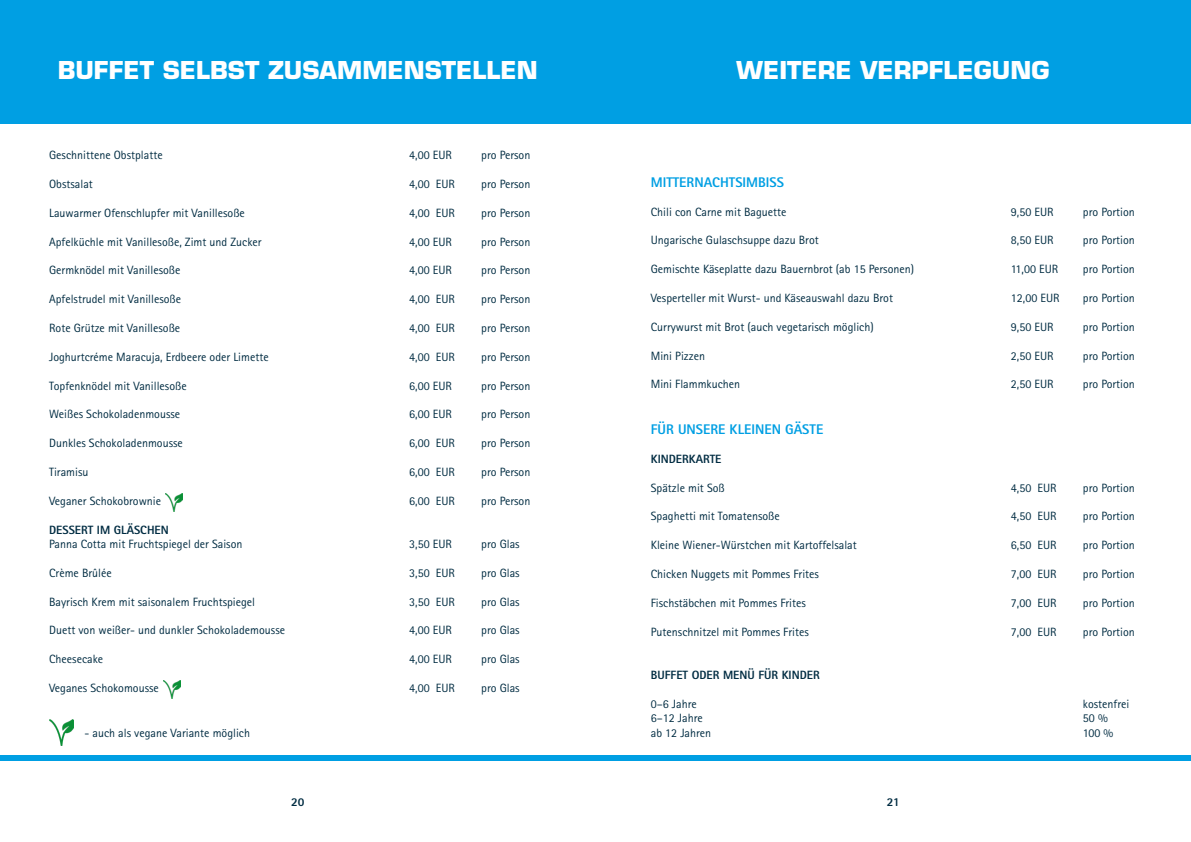
<style>
.page{position:relative;width:1191px;height:842px;background:#fff}
.page>*{position:absolute;margin:0;border:0;box-sizing:border-box;transform-origin:0 0}
.t1{font:700 24px "Eurostile LT Std";color:#fff}
.t2{font:800 14px "Rotis Sans Serif Std";color:#009fe3}
.t3{font:12px "Rotis Sans Serif Std";color:#002c42}
.t4{font:800 12px "Rotis Sans Serif Std";color:#002c42}
</style>
<div class="page">
<div style="left:0;top:755px;width:1191px;height:5px;background:#009fe3"></div>
<div style="left:0;top:0;width:1191px;height:123px;background:#009fe3"></div>
<img style="left:49px;top:720px;width:25px;height:26px">
<img style="left:166px;top:493px;width:17px;height:18px">
<img style="left:164px;top:680px;width:17px;height:18px">
<h1 class="t1" style="left:58px;top:55px;width:481px">BUFFET SELBST ZUSAMMENSTELLEN</h1>
<p class="t3" style="left:49px;top:148px;width:115px">Geschnittene Obstplatte</p>
<p class="t3" style="left:409px;top:148px;width:44px">4,00 EUR</p>
<p class="t3" style="left:481px;top:148px;width:51px">pro Person</p>
<p class="t3" style="left:49px;top:177px;width:45px">Obstsalat</p>
<p class="t3" style="left:409px;top:177px;width:47px">4,00 EUR</p>
<p class="t3" style="left:481px;top:177px;width:51px">pro Person</p>
<p class="t3" style="left:49px;top:206px;width:197px">Lauwarmer Ofenschlupfer mit Vanillesoße</p>
<p class="t3" style="left:409px;top:206px;width:47px">4,00 EUR</p>
<p class="t3" style="left:481px;top:206px;width:51px">pro Person</p>
<p class="t3" style="left:49px;top:234px;width:214px">Apfelküchle mit Vanillesoße, Zimt und Zucker</p>
<p class="t3" style="left:409px;top:234px;width:44px">4,00 EUR</p>
<p class="t3" style="left:481px;top:234px;width:51px">pro Person</p>
<p class="t3" style="left:49px;top:263px;width:133px">Germknödel mit Vanillesoße</p>
<p class="t3" style="left:409px;top:263px;width:44px">4,00 EUR</p>
<p class="t3" style="left:481px;top:263px;width:51px">pro Person</p>
<p class="t3" style="left:49px;top:292px;width:133px">Apfelstrudel mit Vanillesoße</p>
<p class="t3" style="left:409px;top:292px;width:47px">4,00 EUR</p>
<p class="t3" style="left:481px;top:292px;width:51px">pro Person</p>
<p class="t3" style="left:49px;top:321px;width:133px">Rote Grütze mit Vanillesoße</p>
<p class="t3" style="left:409px;top:321px;width:47px">4,00 EUR</p>
<p class="t3" style="left:481px;top:321px;width:51px">pro Person</p>
<p class="t3" style="left:49px;top:350px;width:221px">Joghurtcréme Maracuja, Erdbeere oder Limette</p>
<p class="t3" style="left:409px;top:350px;width:47px">4,00 EUR</p>
<p class="t3" style="left:481px;top:350px;width:51px">pro Person</p>
<p class="t3" style="left:49px;top:378px;width:139px">Topfenknödel mit Vanillesoße</p>
<p class="t3" style="left:409px;top:378px;width:44px">6,00 EUR</p>
<p class="t3" style="left:481px;top:378px;width:51px">pro Person</p>
<p class="t3" style="left:49px;top:407px;width:133px">Weißes Schokoladenmousse</p>
<p class="t3" style="left:409px;top:407px;width:44px">6,00 EUR</p>
<p class="t3" style="left:481px;top:407px;width:51px">pro Person</p>
<p class="t3" style="left:49px;top:436px;width:135px">Dunkles Schokoladenmousse</p>
<p class="t3" style="left:409px;top:436px;width:47px">6,00 EUR</p>
<p class="t3" style="left:481px;top:436px;width:51px">pro Person</p>
<p class="t3" style="left:49px;top:465px;width:41px">Tiramisu</p>
<p class="t3" style="left:409px;top:465px;width:47px">6,00 EUR</p>
<p class="t3" style="left:481px;top:465px;width:51px">pro Person</p>
<p class="t3" style="left:49px;top:494px;width:113px">Veganer Schokobrownie</p>
<p class="t3" style="left:409px;top:494px;width:47px">6,00 EUR</p>
<p class="t3" style="left:481px;top:494px;width:51px">pro Person</p>
<p class="t4" style="left:49px;top:522px;width:121px">DESSERT IM GLÄSCHEN</p>
<p class="t3" style="left:49px;top:537px;width:195px">Panna Cotta mit Fruchtspiegel der Saison</p>
<p class="t3" style="left:409px;top:537px;width:44px">3,50 EUR</p>
<p class="t3" style="left:481px;top:537px;width:40px">pro Glas</p>
<p class="t3" style="left:49px;top:566px;width:64px">Crème Brûlée</p>
<p class="t3" style="left:409px;top:566px;width:47px">3,50 EUR</p>
<p class="t3" style="left:481px;top:566px;width:40px">pro Glas</p>
<p class="t3" style="left:49px;top:594px;width:207px">Bayrisch Krem mit saisonalem Fruchtspiegel</p>
<p class="t3" style="left:409px;top:594px;width:47px">3,50 EUR</p>
<p class="t3" style="left:481px;top:594px;width:40px">pro Glas</p>
<p class="t3" style="left:49px;top:623px;width:237px">Duett von weißer- und dunkler Schokolademousse</p>
<p class="t3" style="left:409px;top:623px;width:44px">4,00 EUR</p>
<p class="t3" style="left:481px;top:623px;width:40px">pro Glas</p>
<p class="t3" style="left:49px;top:652px;width:55px">Cheesecake</p>
<p class="t3" style="left:409px;top:652px;width:44px">4,00 EUR</p>
<p class="t3" style="left:481px;top:652px;width:40px">pro Glas</p>
<p class="t3" style="left:49px;top:681px;width:111px">Veganes Schokomousse</p>
<p class="t3" style="left:409px;top:681px;width:47px">4,00 EUR</p>
<p class="t3" style="left:481px;top:681px;width:40px">pro Glas</p>
<p class="t3" style="left:84px;top:726px;width:167px">- auch als vegane Variante möglich</p>
<p class="t4" style="left:291px;top:795px;width:15px">20</p>
<h1 class="t1" style="left:736px;top:56px;width:314px">WEITERE VERPFLEGUNG</h1>
<p class="t2" style="left:651px;top:173px;width:135px">MITTERNACHTSIMBISS</p>
<p class="t3" style="left:651px;top:204px;width:137px">Chili con Carne mit Baguette</p>
<p class="t3" style="left:1011px;top:204px;width:44px">9,50 EUR</p>
<p class="t3" style="left:1083px;top:204px;width:53px">pro Portion</p>
<p class="t3" style="left:651px;top:233px;width:169px">Ungarische Gulaschsuppe dazu Brot</p>
<p class="t3" style="left:1011px;top:233px;width:44px">8,50 EUR</p>
<p class="t3" style="left:1083px;top:233px;width:53px">pro Portion</p>
<p class="t3" style="left:651px;top:262px;width:265px">Gemischte Käseplatte dazu Bauernbrot (ab 15 Personen)</p>
<p class="t3" style="left:1011px;top:262px;width:49px">11,00 EUR</p>
<p class="t3" style="left:1083px;top:262px;width:53px">pro Portion</p>
<p class="t3" style="left:651px;top:291px;width:244px">Vesperteller mit Wurst- und Käseauswahl dazu Brot</p>
<p class="t3" style="left:1011px;top:291px;width:50px">12,00 EUR</p>
<p class="t3" style="left:1083px;top:291px;width:53px">pro Portion</p>
<p class="t3" style="left:651px;top:320px;width:224px">Currywurst mit Brot (auch vegetarisch möglich)</p>
<p class="t3" style="left:1011px;top:320px;width:44px">9,50 EUR</p>
<p class="t3" style="left:1083px;top:320px;width:53px">pro Portion</p>
<p class="t3" style="left:651px;top:348px;width:56px">Mini Pizzen</p>
<p class="t3" style="left:1011px;top:348px;width:44px">2,50 EUR</p>
<p class="t3" style="left:1083px;top:348px;width:53px">pro Portion</p>
<p class="t3" style="left:651px;top:377px;width:91px">Mini Flammkuchen</p>
<p class="t3" style="left:1011px;top:377px;width:44px">2,50 EUR</p>
<p class="t3" style="left:1083px;top:377px;width:53px">pro Portion</p>
<p class="t2" style="left:651px;top:420px;width:174px">FÜR UNSERE KLEINEN GÄSTE</p>
<p class="t4" style="left:651px;top:451px;width:72px">KINDERKARTE</p>
<p class="t3" style="left:651px;top:480px;width:75px">Spätzle mit Soß</p>
<p class="t3" style="left:1011px;top:480px;width:47px">4,50 EUR</p>
<p class="t3" style="left:1083px;top:480px;width:53px">pro Portion</p>
<p class="t3" style="left:651px;top:509px;width:131px">Spaghetti mit Tomatensoße</p>
<p class="t3" style="left:1011px;top:509px;width:47px">4,50 EUR</p>
<p class="t3" style="left:1083px;top:509px;width:53px">pro Portion</p>
<p class="t3" style="left:651px;top:538px;width:207px">Kleine Wiener-Würstchen mit Kartoffelsalat</p>
<p class="t3" style="left:1011px;top:538px;width:47px">6,50 EUR</p>
<p class="t3" style="left:1083px;top:538px;width:53px">pro Portion</p>
<p class="t3" style="left:651px;top:567px;width:170px">Chicken Nuggets mit Pommes Frites</p>
<p class="t3" style="left:1011px;top:567px;width:47px">7,00 EUR</p>
<p class="t3" style="left:1083px;top:567px;width:53px">pro Portion</p>
<p class="t3" style="left:651px;top:596px;width:157px">Fischstäbchen mit Pommes Frites</p>
<p class="t3" style="left:1011px;top:596px;width:47px">7,00 EUR</p>
<p class="t3" style="left:1083px;top:596px;width:53px">pro Portion</p>
<p class="t3" style="left:651px;top:624px;width:159px">Putenschnitzel mit Pommes Frites</p>
<p class="t3" style="left:1011px;top:624px;width:47px">7,00 EUR</p>
<p class="t3" style="left:1083px;top:624px;width:53px">pro Portion</p>
<p class="t4" style="left:651px;top:667px;width:170px">BUFFET ODER MENÜ FÜR KINDER</p>
<p class="t3" style="left:651px;top:696px;width:47px">0–6 Jahre</p>
<p class="t3" style="left:1083px;top:696px;width:48px">kostenfrei</p>
<p class="t3" style="left:651px;top:711px;width:53px">6–12 Jahre</p>
<p class="t3" style="left:1083px;top:711px;width:26px">50 %</p>
<p class="t3" style="left:651px;top:725px;width:62px">ab 12 Jahren</p>
<p class="t3" style="left:1083px;top:725px;width:32px">100 %</p>
<p class="t4" style="left:886px;top:795px;width:14px">21</p>
</div>
